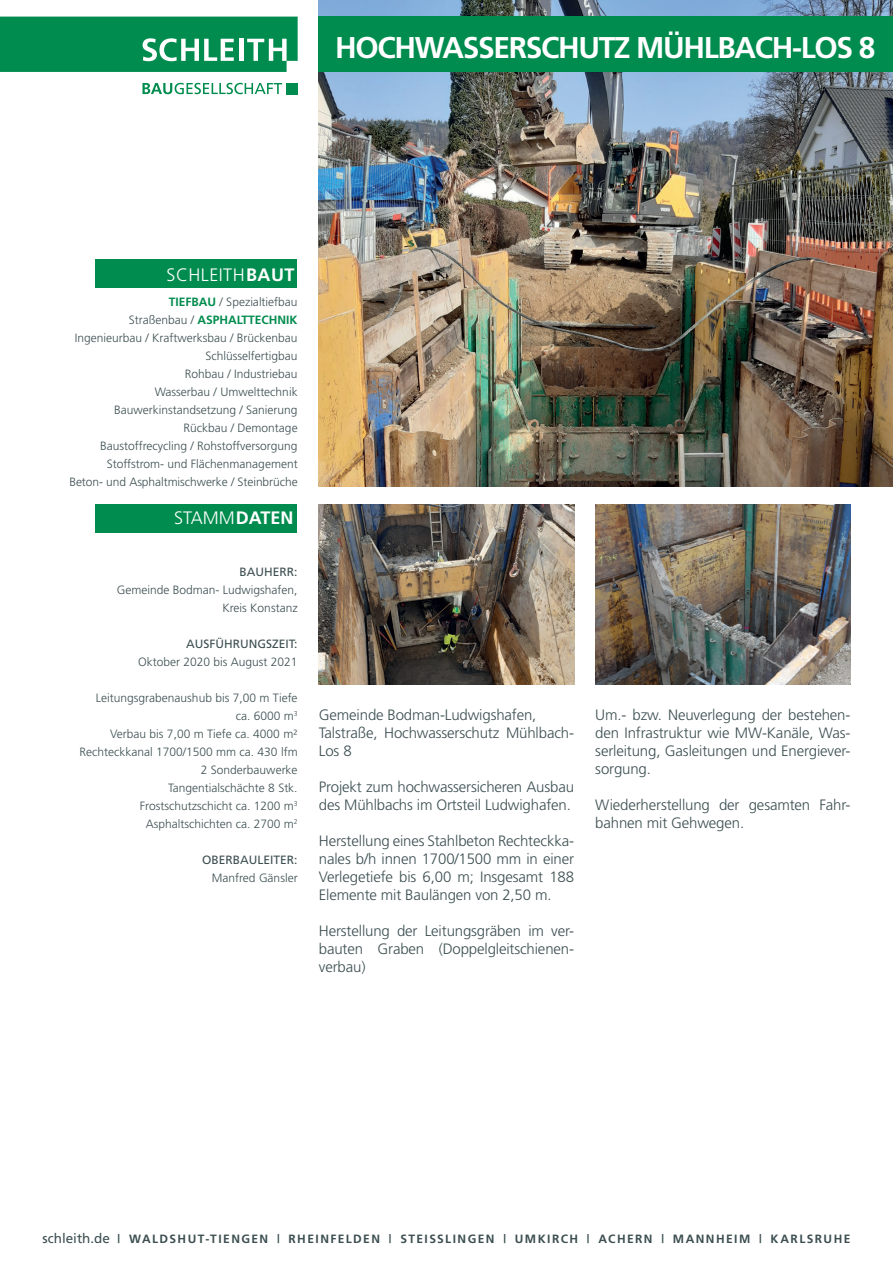
<style>
.page{position:relative;width:893px;height:1263px;background:#fff}
.page>*{position:absolute;margin:0;border:0;box-sizing:border-box;transform-origin:0 0}
.t1{font:700 30px "Frutiger";letter-spacing:-.045em;color:#fff}
.t2{font:300 18px "Frutiger";letter-spacing:.025em;color:#fff}
.t3{font:300 15px/18px "Frutiger";letter-spacing:-.01em;color:#3d4f51}
.t4{font:300 12px/18px "Frutiger";color:#3d4f51;text-align:right}
.t5{font:700 12px "Frutiger";letter-spacing:.12em;color:#3d4f51}
.t6{font:12px "Frutiger";color:#3d4f51}
.s1{font-weight:700}
.s2{font-weight:700;color:#008c4e}
.s3{font-weight:400;font-size:13.5px}
</style>
<div class="page">
<div style="left:95px;top:259px;width:202px;height:29px;background:#008c4e"></div>
<div style="left:95px;top:504px;width:202px;height:29px;background:#008c4e"></div>
<svg style="left:142px;top:83px;width:140px;height:11px"></svg>
<div style="left:287px;top:83px;width:11px;height:11px;background:#008c4e"></div>
<svg style="left:0;top:17px;width:298px;height:55px;background:#17965e"></svg>
<img style="left:319px;top:0;width:574px;height:486px">
<div style="left:319px;top:17px;width:574px;height:55px;background:#008c4e"></div>
<img style="left:319px;top:504px;width:255px;height:180px">
<img style="left:595px;top:504px;width:255px;height:180px">
<h1 class="t1" style="left:335px;top:30px;width:542px">HOCHWASSERSCHUTZ MÜHLBACH-LOS 8</h1>
<h2 class="t2" style="left:167px;top:264px;width:129px">SCHLEITH<span class="s1">BAUT</span></h2>
<p class="t4" style="left:69px;top:293px;width:230px"><span class="s2">TIEFBAU</span> / Spezialtiefbau<br>Straßenbau / <span class="s2">ASPHALTTECHNIK<br></span>Ingenieurbau / Kraftwerksbau / Brückenbau<br>Schlüsselfertigbau<br>Rohbau / Industriebau<br>Wasserbau / Umwelttechnik<br>Bauwerkinstandsetzung / Sanierung<br>Rückbau / Demontage<br>Baustoffrecycling / Rohstoffversorgung<br>Stoffstrom- und Flächenmanagement<br>Beton- und Asphaltmischwerke / Steinbrüche</p>
<h2 class="t2" style="left:174px;top:508px;width:121px">STAMM<span class="s1">DATEN</span></h2>
<p class="t6" style="left:240px;top:565px;width:59px">BAUHERR:</p>
<p class="t4" style="left:117px;top:581px;width:182px">Gemeinde Bodman- Ludwigshafen,<br>Kreis Konstanz</p>
<p class="t6" style="left:186px;top:637px;width:113px">AUSFÜHRUNGSZEIT:</p>
<p class="t4" style="left:138px;top:653px;width:161px">Oktober 2020 bis August 2021</p>
<p class="t4" style="left:80px;top:689px;width:220px">Leitungsgrabenaushub bis 7,00 m Tiefe ca. 6000 m<sup>3<br></sup>Verbau bis 7,00 m Tiefe ca. 4000 m²<br>Rechteckkanal 1700/1500 mm ca. 430 lfm<br>2 Sonderbauwerke<br>Tangentialschächte 8 Stk.<br>Frostschutzschicht ca. 1200 m<sup>3<br></sup>Asphaltschichten ca. 2700 m<sup>2</sup></p>
<p class="t6" style="left:202px;top:853px;width:97px">OBERBAULEITER:</p>
<p class="t4" style="left:212px;top:869px;width:87px">Manfred Gänsler</p>
<p class="t3" style="left:319px;top:706px;width:257px">Gemeinde Bodman-Ludwigshafen,<br>Talstraße, Hochwasserschutz Mühlbach-<br>Los 8</p>
<p class="t3" style="left:319px;top:778px;width:257px">Projekt zum hochwassersicheren Ausbau des Mühlbachs im Ortsteil Ludwighafen.</p>
<p class="t3" style="left:319px;top:832px;width:257px;text-align:justify">Herstellung eines Stahlbeton Rechteckka&shy;nales b/h innen 1700/1500 mm in einer Verlegetiefe bis 6,00 m; Insgesamt 188<br>Elemente mit Baulängen von 2,50 m.</p>
<p class="t3" style="left:319px;top:922px;width:257px;text-align:justify">Herstellung der Leitungsgräben im ver&shy;bauten Graben (Doppelgleitschienen&shy;verbau)</p>
<p class="t3" style="left:595px;top:706px;width:257px;text-align:justify">Um.- bzw. Neuverlegung der bestehen&shy;den Infrastruktur wie MW-Kanäle, Was&shy;serleitung, Gasleitungen und Energiever&shy;sorgung.</p>
<p class="t3" style="left:595px;top:796px;width:257px">Wiederherstellung der gesamten Fahr&shy;bahnen mit Gehwegen.</p>
<p class="t5" style="left:43px;top:1231px;width:809px"><span class="s3">schleith.de</span> | WALDSHUT-TIENGEN | RHEINFELDEN | STEISSLINGEN | UMKIRCH | ACHERN | MANNHEIM | KARLSRUHE</p>
</div>
